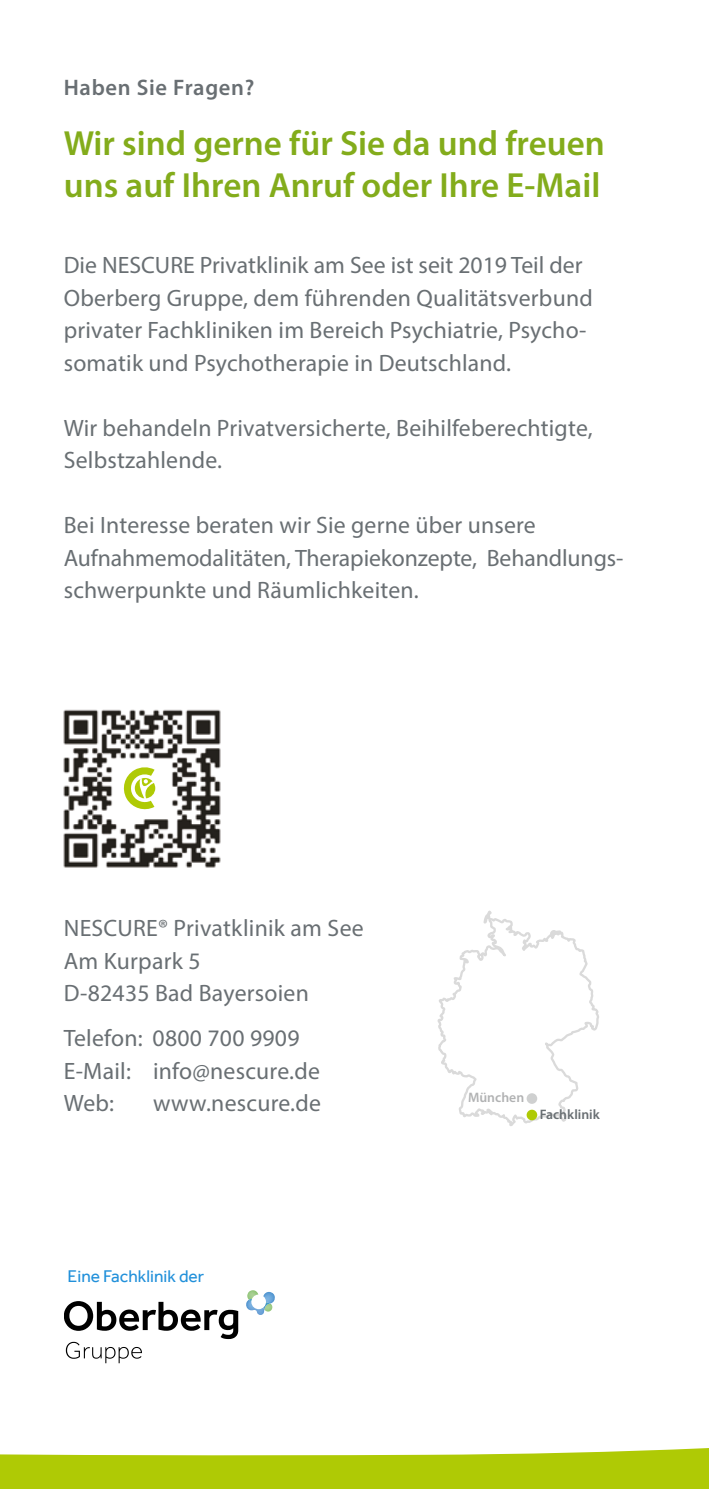
<style>
.page{position:relative;width:709px;height:1489px;background:#fff}
.page>*{position:absolute;margin:0;border:0;box-sizing:border-box;transform-origin:0 0}
.t1{font:600 35px/42.5px "Myriad Pro";color:#83ac1b}
.t2{font:23.75px/32.5px "Myriad Pro";letter-spacing:.01em;color:#696f73}
.t3{font:600 22.5px "Myriad Pro";letter-spacing:.03em;color:#696f73}
.t4{font:17.5px "Effra";color:#2190da}
.t5{font:600 13.75px "Myriad Pro";color:#696f73}
.t6{font:600 13.75px "Myriad Pro";color:#b1b2b3}
</style>
<div class="page">
<svg style="left:0;top:1326px;width:709px;height:162px"></svg>
<img style="left:246px;top:1291px;width:29px;height:23px">
<img style="left:249px;top:1298px;width:21px;height:11px">
<div style="left:251px;top:1294px;width:15px;height:15px;background:#fff;border-radius:50%"></div>
<svg style="left:64px;top:1301px;width:174px;height:62px"></svg>
<img style="left:63px;top:709px;width:158px;height:159px">
<svg style="left:123px;top:766px;width:34px;height:46px"></svg>
<svg style="left:437px;top:910px;width:162px;height:216px"></svg>
<div style="left:526px;top:1109px;width:11px;height:11px;background:#afca05;border-radius:50%"></div>
<div style="left:526px;top:1093px;width:11px;height:10px;background:#cfd0d0;border-radius:50%"></div>
<p class="t3" style="left:64px;top:79px;width:192px">Haben Sie Fragen?</p>
<h1 class="t1" style="left:64px;top:125px;width:542px">Wir sind gerne für Sie da und freuen uns auf Ihren Anruf oder Ihre E-Mail</h1>
<p class="t2" style="left:64px;top:250px;width:530px">Die NESCURE Privatklinik am See ist seit 2019 Teil der Oberberg Gruppe, dem führenden Qualitätsverbund privater Fachkliniken im Bereich Psychiatrie, Psycho&shy;somatik und Psychotherapie in Deutschland.</p>
<p class="t2" style="left:64px;top:412px;width:530px">Wir behandeln Privatversicherte, Beihilfeberechtigte,<br>Selbstzahlende.</p>
<p class="t2" style="left:64px;top:510px;width:561px">Bei Interesse beraten wir Sie gerne über unsere<br>Aufnahmemodalitäten, Therapiekonzepte, Behandlungs&shy;schwerpunkte und Räumlichkeiten.</p>
<p class="t2" style="left:64px;top:912px;width:301px">NESCURE® Privatklinik am See<br>Am Kurpark 5<br>D-82435 Bad Bayersoien</p>
<p class="t2" style="left:64px;top:1022px;width:258px">Telefon: 0800 700 9909<br>E-Mail: info@nescure.de<br>Web:</p>
<p class="t2" style="left:153px;top:1087px;width:169px">www.nescure.de</p>
<p class="t4" style="left:68px;top:1265px;width:138px">Eine Fachklinik der</p>
<p class="t6" style="left:468px;top:1091px;width:58px">München</p>
<p class="t5" style="left:539px;top:1108px;width:62px">Fachklinik</p>
</div>
